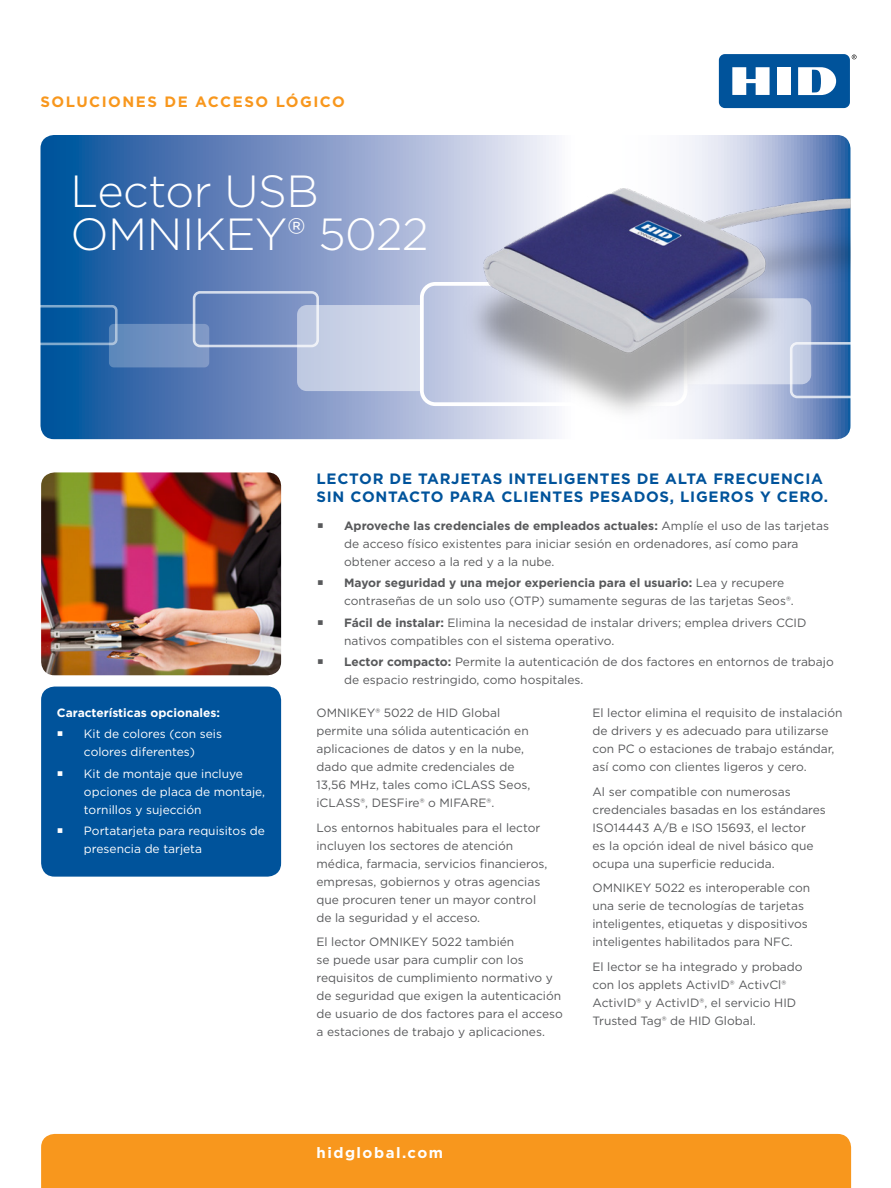
<style>
.page{position:relative;width:891px;height:1188px;background:#fff}
.page>*{position:absolute;margin:0;border:0;box-sizing:border-box;transform-origin:0 0}
.DS-Title{font:300 45px "Gotham";letter-spacing:-.01em;color:#fff}
.DS-Subhead{font:700 15px/18px "Gotham";letter-spacing:.05em;color:#00539b}
.DS-Solution{font:700 15px "Gotham";letter-spacing:.1em;color:#f8971d}
.t1{font:700 15px "Gotham";letter-spacing:.1em;color:#fff}
.DS-Body{font:12px/18px "Gotham";color:#58595b}
.t2{font:12px/18px "Gotham";color:#fff}
.DS-Call-out_Bullet{font:700 12px "Gotham";color:#fff}
.s1{font-weight:700}
</style>
<div class="page">
<svg style="left:852px;top:55px;width:5px;height:4px"></svg>
<div style="left:719px;top:54px;width:131px;height:54px;background:#00539b;border-radius:6px"></div>
<div style="left:777px;top:67px;width:14px;height:28px;background:#fff"></div>
<svg style="left:732px;top:67px;width:38px;height:28px"></svg>
<svg style="left:798px;top:67px;width:38px;height:28px"></svg>
<svg style="left:40px;top:135px;width:810px;height:304px;background:#698cbf"></svg>
<div style="left:41px;top:1134px;width:810px;height:54px;background:#f8971d"></div>
<div style="left:41px;top:687px;width:240px;height:190px;background:#00539b;border-radius:14px"></div>
<div style="left:193px;top:291px;width:126px;height:56px;border:3px solid #fff;border-radius:6px"></div>
<svg style="left:109px;top:324px;width:100px;height:43px;background:#7292c1"></svg>
<div style="left:28px;top:305px;width:90px;height:40px;border:3px solid #fff;border-radius:4px"></div>
<div style="left:420px;top:282px;width:267px;height:124px;border:4px solid #fff;border-radius:14px"></div>
<svg style="left:297px;top:305px;width:123px;height:86px;background:#cbd3e7"></svg>
<img style="left:462px;top:146px;width:388px;height:288px">
<img style="left:41px;top:472px;width:240px;height:203px">
<p class="DS-Solution" style="left:40px;top:92px;width:306px">SOLUCIONES DE ACCESO LÓGICO</p>
<p class="DS-Title" style="left:70px;top:162px;width:250px">Lector USB</p>
<p class="DS-Title" style="left:70px;top:206px;width:360px">OMNIKEY® 5022</p>
<p class="DS-Call-out_Bullet" style="left:57px;top:704px;width:165px">Características opcionales:</p>
<p class="t2" style="left:84px;top:725px;width:139px">Kit de colores (con seis colores diferentes)</p>
<p class="t2" style="left:84px;top:764px;width:183px">Kit de montaje que incluye opciones de placa de montaje, tornillos y sujección</p>
<p class="t2" style="left:84px;top:822px;width:183px">Portatarjeta para requisitos de presencia de tarjeta</p>
<p class="DS-Subhead" style="left:316px;top:469px;width:513px">LECTOR DE TARJETAS INTELIGENTES DE ALTA FRECUENCIA<br>SIN CONTACTO PARA CLIENTES PESADOS, LIGEROS Y CERO.</p>
<p class="DS-Body" style="left:344px;top:516px;width:486px"><span class="s1">Aproveche las credenciales de empleados actuales:</span> Amplíe el uso de las tarjetas de acceso físico existentes para iniciar sesión en ordenadores, así como para obtener acceso a la red y a la nube.</p>
<p class="DS-Body" style="left:344px;top:574px;width:451px"><span class="s1">Mayor seguridad y una mejor experiencia para el usuario:</span> Lea y recupere contraseñas de un solo uso (OTP) sumamente seguras de las tarjetas Seos®.</p>
<p class="DS-Body" style="left:344px;top:613px;width:464px"><span class="s1">Fácil de instalar:</span> Elimina la necesidad de instalar drivers; emplea drivers CCID nativos compatibles con el sistema operativo.</p>
<p class="DS-Body" style="left:344px;top:653px;width:491px"><span class="s1">Lector compacto:</span> Permite la autenticación de dos factores en entornos de trabajo de espacio restringido, como hospitales.</p>
<p class="DS-Body" style="left:316px;top:703px;width:215px">OMNIKEY® 5022 de HID Global permite una sólida autenticación en aplicaciones de datos y en la nube, dado que admite credenciales de<br>13,56 MHz, tales como iCLASS Seos, iCLASS®, DESFire® o MIFARE®.</p>
<p class="DS-Body" style="left:316px;top:818px;width:233px">Los entornos habituales para el lector incluyen los sectores de atención médica, farmacia, servicios financieros, empresas, gobiernos y otras agencias que procuren tener un mayor control de la seguridad y el acceso.</p>
<p class="DS-Body" style="left:316px;top:933px;width:248px">El lector OMNIKEY 5022 también<br>se puede usar para cumplir con los requisitos de cumplimiento normativo y de seguridad que exigen la autenticación de usuario de dos factores para el acceso a estaciones de trabajo y aplicaciones.</p>
<p class="DS-Body" style="left:592px;top:703px;width:252px">El lector elimina el requisito de instalación de drivers y es adecuado para utilizarse con PC o estaciones de trabajo estándar, así como con clientes ligeros y cero.</p>
<p class="DS-Body" style="left:592px;top:782px;width:235px">Al ser compatible con numerosas credenciales basadas en los estándares ISO14443 A/B e ISO 15693, el lector<br>es la opción ideal de nivel básico que ocupa una superficie reducida.</p>
<p class="DS-Body" style="left:592px;top:879px;width:219px">OMNIKEY 5022 es interoperable con una serie de tecnologías de tarjetas inteligentes, etiquetas y dispositivos inteligentes habilitados para NFC.</p>
<p class="DS-Body" style="left:592px;top:958px;width:212px">El lector se ha integrado y probado con los applets ActivID® ActivCl® ActivID® y ActivID®, el servicio HID Trusted Tag® de HID Global.</p>
<p class="t1" style="left:316px;top:1142px;width:128px">hidglobal.com</p>
</div>
